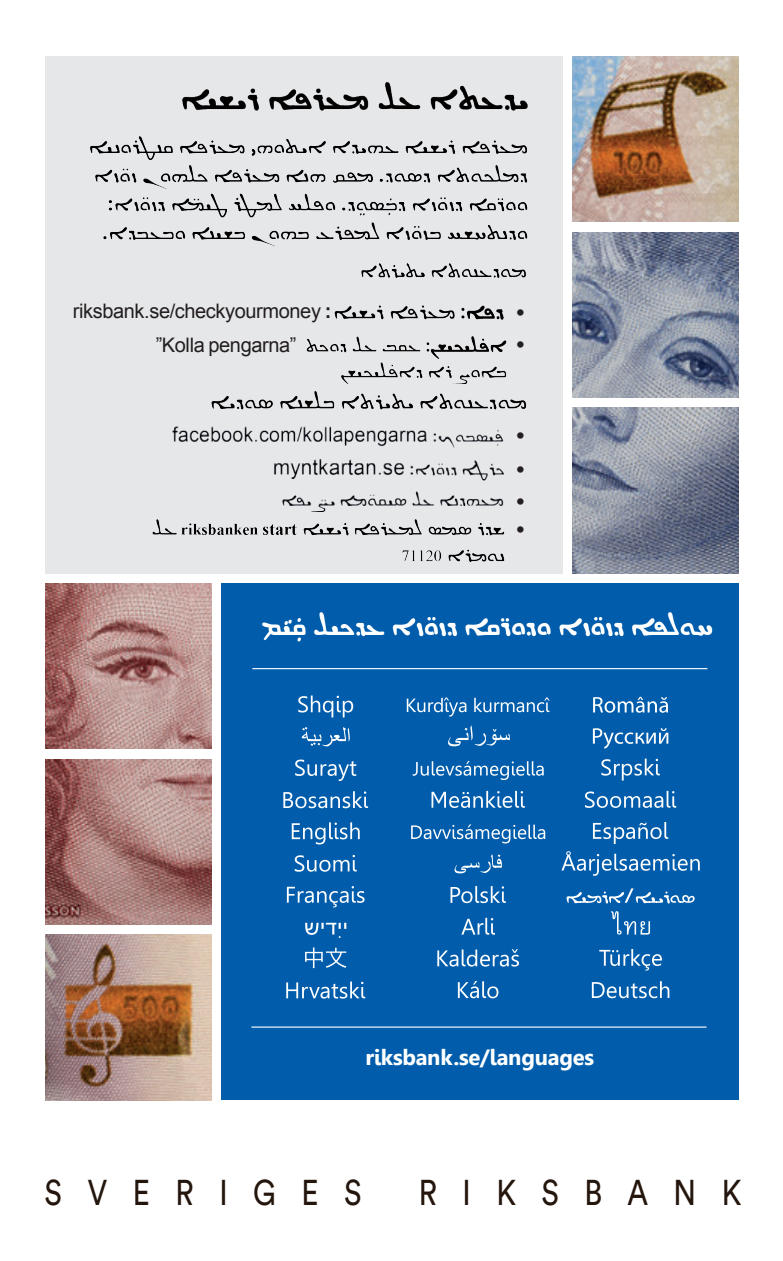
<style>
.page{position:relative;width:783px;height:1261px;background:#fff}
.page>*{position:absolute;margin:0;border:0;box-sizing:border-box;transform-origin:0 0}
.t1{font:35.6px "Circular Pro";letter-spacing:.86em;color:#24160d;scale:.83 1}
.t2{font:600 24px/31.8px "Baskerville";color:#231f20}
.t3{font:700 22px "Gisha";letter-spacing:-.01em;color:#fff}
.t4{font:20px/33.8px "Arial";letter-spacing:-.02em;color:#231f20}
.s1{font-weight:700}
</style>
<div class="page">
<img style="left:572px;top:56px;width:166px;height:166px">
<img style="left:45px;top:583px;width:167px;height:341px">
<img style="left:572px;top:232px;width:166px;height:341px">
<div style="left:45px;top:56px;width:518px;height:517px;background:#e6e7e9"></div>
<div style="left:568px;top:398px;width:214px;height:9px;background:#fff"></div>
<div style="left:221px;top:582px;width:517px;height:518px;background:#015dab"></div>
<hr style="left:252px;top:668px;width:455px;height:1px;background:#fff">
<hr style="left:251px;top:1026px;width:455px;height:1px;background:#fff">
<img style="left:45px;top:934px;width:167px;height:166px">
<div style="left:0;top:749px;width:217px;height:9px;background:#fff"></div>
<svg style="left:298px;top:695px;width:55px;height:22px"></svg>
<svg style="left:301px;top:727px;width:49px;height:19px"></svg>
<svg style="left:295px;top:759px;width:61px;height:22px"></svg>
<svg style="left:283px;top:791px;width:85px;height:17px"></svg>
<svg style="left:292px;top:822px;width:67px;height:22px"></svg>
<svg style="left:295px;top:855px;width:61px;height:17px"></svg>
<svg style="left:287px;top:886px;width:77px;height:21px"></svg>
<svg style="left:305px;top:923px;width:41px;height:15px"></svg>
<svg style="left:305px;top:947px;width:41px;height:21px"></svg>
<svg style="left:286px;top:981px;width:79px;height:17px"></svg>
<svg style="left:406px;top:697px;width:143px;height:19px"></svg>
<svg style="left:412px;top:761px;width:131px;height:19px"></svg>
<svg style="left:431px;top:791px;width:93px;height:17px"></svg>
<svg style="left:411px;top:824px;width:134px;height:19px"></svg>
<svg style="left:454px;top:854px;width:47px;height:19px"></svg>
<svg style="left:450px;top:886px;width:55px;height:17px"></svg>
<svg style="left:461px;top:918px;width:34px;height:16px"></svg>
<svg style="left:437px;top:949px;width:82px;height:17px"></svg>
<svg style="left:458px;top:981px;width:40px;height:17px"></svg>
<svg style="left:593px;top:697px;width:75px;height:16px"></svg>
<svg style="left:592px;top:728px;width:76px;height:21px"></svg>
<svg style="left:601px;top:758px;width:58px;height:22px"></svg>
<svg style="left:585px;top:791px;width:91px;height:17px"></svg>
<svg style="left:593px;top:822px;width:75px;height:22px"></svg>
<svg style="left:561px;top:851px;width:138px;height:25px"></svg>
<svg style="left:566px;top:888px;width:128px;height:15px"></svg>
<svg style="left:611px;top:911px;width:39px;height:23px"></svg>
<svg style="left:599px;top:949px;width:62px;height:21px"></svg>
<svg style="left:591px;top:981px;width:78px;height:17px"></svg>
<svg style="left:448px;top:725px;width:61px;height:21px"></svg>
<img style="left:182px;top:82px;width:346px;height:29px">
<img style="left:90px;top:136px;width:438px;height:110px">
<img style="left:361px;top:263px;width:165px;height:15px">
<img style="left:334px;top:305px;width:170px;height:15px">
<img style="left:211px;top:391px;width:316px;height:19px">
<img style="left:172px;top:426px;width:332px;height:21px">
<img style="left:306px;top:336px;width:201px;height:48px">
<img style="left:152px;top:519px;width:196px;height:17px">
<img style="left:355px;top:519px;width:150px;height:43px">
<img style="left:274px;top:459px;width:229px;height:22px">
<img style="left:282px;top:491px;width:222px;height:21px">
<img style="left:262px;top:612px;width:451px;height:30px">
<p class="t4" style="left:156px;top:294px;width:177px;text-indent:-83px">riksbank.se/checkyourmoney <span class="s1">: </span>”Kolla pengarna”</p>
<p class="t2" style="left:516px;top:296px;width:9px">• •</p>
<p class="t2" style="left:516px;top:418px;width:9px;line-height:34.2px">• •</p>
<p class="t2" style="left:516px;top:487px;width:9px;line-height:28.2px">• •</p>
<p class="t3" style="left:365px;top:1044px;width:230px">riksbank.se/languages</p>
<h1 class="t1" style="left:45px;top:1168px;width:383px">SVERIGES</h1>
<h1 class="t1" style="left:418px;top:1168px;width:390px">RIKSBANK</h1>
</div>
